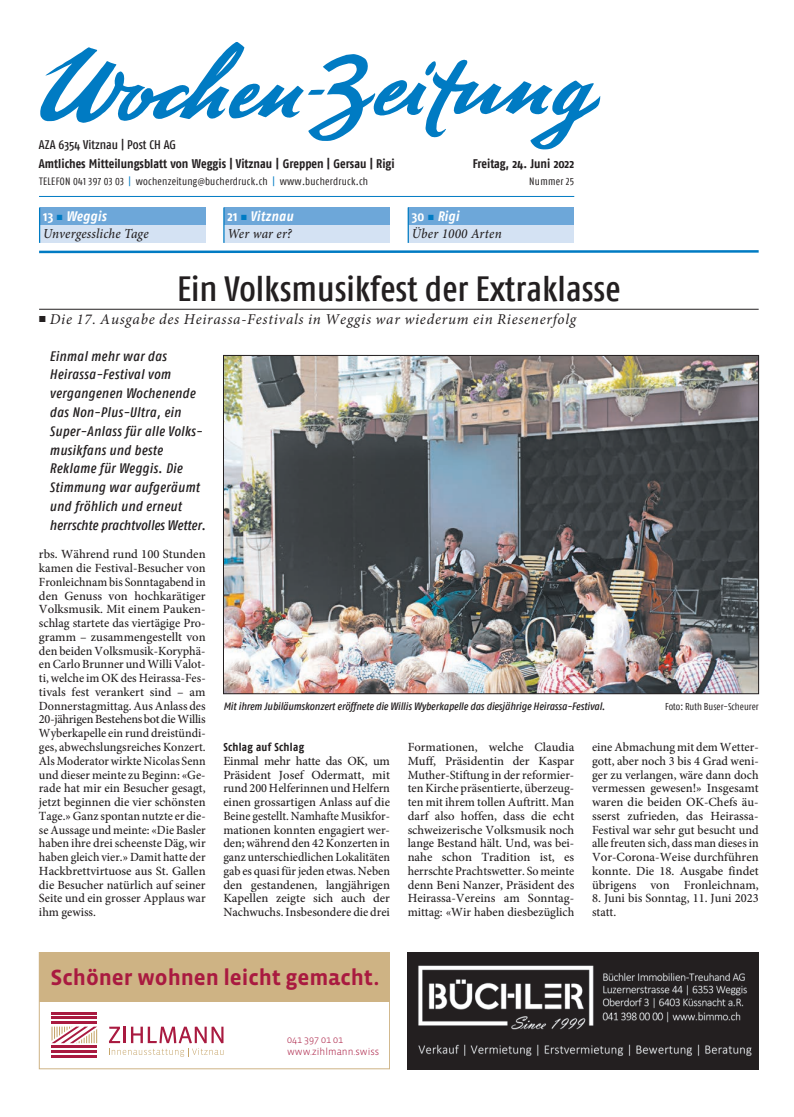
<style>
.page{position:relative;width:794px;height:1117px;background:#fff}
.page>*{position:absolute;margin:0;border:0;box-sizing:border-box;transform-origin:0 0}
._21_haupttitel_28pt{font:500 condensed 35px "Fago OT";color:#231f20}
.t1{font:700 22.5px "Vista Sans OT";letter-spacing:-.005em;color:#a91a40}
._16_untertitel{font:italic 15px "Minion Pro";letter-spacing:.05em;color:#231f20}
._13_lead_fago{font:italic 500 condensed 13.75px/18.8px "Fago OT";letter-spacing:.025em;color:#231f20}
.t2{font:italic 500 13.75px "Minion Pro";letter-spacing:.015em;color:#231f20;scale:.95 1}
.t3{font:italic 700 condensed 13.75px "Fago OT";letter-spacing:.02em;color:#fff}
._01_lauftext_minion{font:500 12.5px/13.8px "Minion Pro";color:#231f20;text-align:justify}
.t4{font:700 condensed 12.5px "Fago OT";color:#231f20}
.t5{font:500 condensed 12.5px "Fago OT";color:#231f20}
._01_lauftext_minion-2{font:700 condensed 11.5px "Fago OT";letter-spacing:.025em;color:#231f20}
._12_legende{font:italic 500 condensed 10.62px "Fago OT";color:#231f20}
.t6{font:condensed 10.62px "Fago OT";letter-spacing:.025em;color:#231f20}
.t7{font:300 10px/12.5px "Vista Sans OT";color:#a91a40}
._12_legende-2{font:condensed 10px "Fago OT";color:#231f20}
.s1{color:#007bc3}
.s2{font-size:8.12px}
.s3{font-style:normal}
</style>
<div class="page">
<svg style="left:39px;top:250px;width:720px;height:4px"></svg>
<hr style="left:39px;top:196px;width:535px;height:1px;background:#007bc3">
<svg style="left:40px;top:42px;width:561px;height:108px"></svg>
<div style="left:40px;top:207px;width:166px;height:36px;background:#d4e2f3"></div>
<div style="left:40px;top:207px;width:166px;height:18px;background:#6da7d9"></div>
<hr style="left:39px;top:207px;width:1px;height:36px;background:#007bc3">
<div style="left:224px;top:207px;width:166px;height:36px;background:#d4e2f3"></div>
<div style="left:224px;top:207px;width:166px;height:18px;background:#6da7d9"></div>
<hr style="left:223px;top:207px;width:1px;height:36px;background:#007bc3">
<div style="left:408px;top:207px;width:166px;height:36px;background:#d4e2f3"></div>
<div style="left:408px;top:207px;width:166px;height:18px;background:#6da7d9"></div>
<hr style="left:407px;top:207px;width:2px;height:36px;background:#007bc3">
<img style="left:407px;top:952px;width:351px;height:116px">
<div style="left:39px;top:951px;width:351px;height:50px;background:#ceb384"></div>
<hr style="left:51px;top:1021px;width:46px;height:2px;background:#a91a40">
<hr style="left:51px;top:1016px;width:46px;height:2px;background:#a91a40">
<hr style="left:51px;top:1011px;width:46px;height:2px;background:#a91a40">
<hr style="left:51px;top:1055px;width:46px;height:2px;background:#a91a40">
<hr style="left:51px;top:1050px;width:46px;height:2px;background:#a91a40">
<hr style="left:51px;top:1045px;width:46px;height:2px;background:#a91a40">
<svg style="left:51px;top:1026px;width:46px;height:17px"></svg>
<svg style="left:109px;top:1026px;width:114px;height:30px"></svg>
<hr style="left:39px;top:309px;width:719px;height:1px;background:#231f20">
<img style="left:225px;top:357px;width:531px;height:334px">
<p class="t5" style="left:39px;top:137px;width:139px">AZA 6354 Vitznau | Post CH AG</p>
<p class="t4" style="left:39px;top:156px;width:357px">Amtliches Mitteilungsblatt von Weggis | Vitznau | Greppen | Gersau | Rigi</p>
<p class="t4" style="left:473px;top:156px;width:103px">Freitag, 24. Juni 2022</p>
<p class="t6" style="left:39px;top:175px;width:330px">TELEFON 041 397 03 03 <span class="s1">|</span> wochenzeitung<span class="s2">@</span>bucherdruck.ch <span class="s1">|</span> www.bucherdruck.ch</p>
<p class="t6" style="left:529px;top:175px;width:46px">Nummer 25</p>
<p class="t3" style="left:43px;top:208px;width:65px"><span class="s3">13</span> <span class="s1">■</span> Weggis</p>
<p class="t2" style="left:43px;top:224px;width:113px">Unvergessliche Tage</p>
<p class="t3" style="left:227px;top:208px;width:67px"><span class="s3">21</span> <span class="s1">■</span> Vitznau</p>
<p class="t2" style="left:227px;top:224px;width:69px">Wer war er?</p>
<p class="t3" style="left:412px;top:208px;width:49px"><span class="s3">30</span> <span class="s1">■</span> Rigi</p>
<p class="t2" style="left:412px;top:224px;width:96px">Über 1000 Arten</p>
<p class="_21_haupttitel_28pt" style="left:177px;top:268px;width:445px">Ein Volksmusikfest der Extraklasse</p>
<p class="_16_untertitel" style="left:39px;top:308px;width:538px">■ Die 17. Ausgabe des Heirassa-Festivals in Weggis war wiederum ein Riesenerfolg</p>
<p class="_13_lead_fago" style="left:50px;top:346px;width:157px">Einmal mehr war das<br>Heirassa-Festival vom vergangenen Wochenende das Non-Plus-Ultra, ein<br>Super-Anlass für alle Volks&shy;musikfans und beste<br>Reklame für Weggis. Die<br>Stimmung war aufgeräumt und fröhlich und erneut herrschte prachtvolles Wetter.</p>
<p class="_01_lauftext_minion" style="left:39px;top:547px;width:168px">rbs. Während rund 100 Stunden kamen die Festival-Besucher von Fronleichnam bis Sonntagabend in den Genuss von hochkarätiger Volksmusik. Mit einem Pauken&shy;schlag startete das viertägige Pro&shy;gramm – zusammengestellt von den beiden Volksmusik-Koryphä&shy;en Carlo Brunner und Willi Valot&shy;ti, welche im OK des Heirassa-Fes&shy;tivals fest verankert sind – am Donnerstagmittag. Aus Anlass des 20-jährigen Bestehens bot die Willis Wyberkapelle ein rund dreistündi&shy;ges, abwechslungsreiches Konzert.<br>Als Moderator wirkte Nicolas Senn und dieser meinte zu Beginn: «Ge&shy;rade hat mir ein Besucher gesagt, jetzt beginnen die vier schönsten Tage.» Ganz spontan nutzte er die&shy;se Aussage und meinte: «Die Basler haben ihre drei scheenste Däg, wir haben gleich vier.» Damit hatte der Hackbrettvirtuose aus St. Gallen die Besucher natürlich auf seiner Seite und ein grosser Applaus war ihm gewiss.</p>
<p class="_12_legende" style="left:223px;top:699px;width:383px">Mit ihrem Jubiläumskonzert eröffnete die Willis Wyberkapelle das diesjährige Heirassa-Festival.</p>
<p class="_12_legende-2" style="left:665px;top:700px;width:95px">Foto: Ruth Buser-Scheurer</p>
<p class="_01_lauftext_minion-2" style="left:223px;top:740px;width:82px">Schlag auf Schlag</p>
<p class="_01_lauftext_minion" style="left:223px;top:753px;width:168px">Einmal mehr hatte das OK, um Präsident Josef Odermatt, mit rund 200 Helferinnen und Helfern einen grossartigen Anlass auf die Beine gestellt. Namhafte Musikfor&shy;mationen konnten engagiert wer&shy;den; während den 42 Konzerten in ganz unterschiedlichen Lokalitäten gab es quasi für jeden etwas. Neben den gestandenen, langjährigen Kapellen zeigte sich auch der Nachwuchs. Insbesondere die drei</p>
<p class="_01_lauftext_minion" style="left:408px;top:740px;width:168px">Formationen, welche Claudia Muff, Präsidentin der Kaspar Muther-Stiftung in der reformier&shy;ten Kirche präsentierte, überzeug&shy;ten mit ihrem tollen Auftritt. Man darf also hoffen, dass die echt schweizerische Volksmusik noch lange Bestand hält. Und, was bei&shy;nahe schon Tradition ist, es herrschte Prachtswetter. So meinte denn Beni Nanzer, Präsident des Heirassa-Vereins am Sonntag&shy;mittag: «Wir haben diesbezüglich</p>
<p class="_01_lauftext_minion" style="left:592px;top:740px;width:168px">eine Abmachung mit dem Wetter&shy;gott, aber noch 3 bis 4 Grad weni&shy;ger zu verlangen, wäre dann doch vermessen gewesen!» Insgesamt waren die beiden OK-Chefs äu&shy;sserst zufrieden, das Heirassa-Festival war sehr gut besucht und alle freuten sich, dass man dieses in Vor-Corona-Weise durchführen konnte. Die 18. Ausgabe findet übrigens von Fronleichnam,</p>
<p class="_01_lauftext_minion" style="left:592px;top:891px;width:168px">8. Juni bis Sonntag, 11. Juni 2023 statt.</p>
<p class="t1" style="left:50px;top:966px;width:330px">Schöner wohnen leicht gemacht.</p>
<p class="t7" style="left:287px;top:1032px;width:94px">041 397 01 01 www.zihlmann.swiss</p>
</div>
